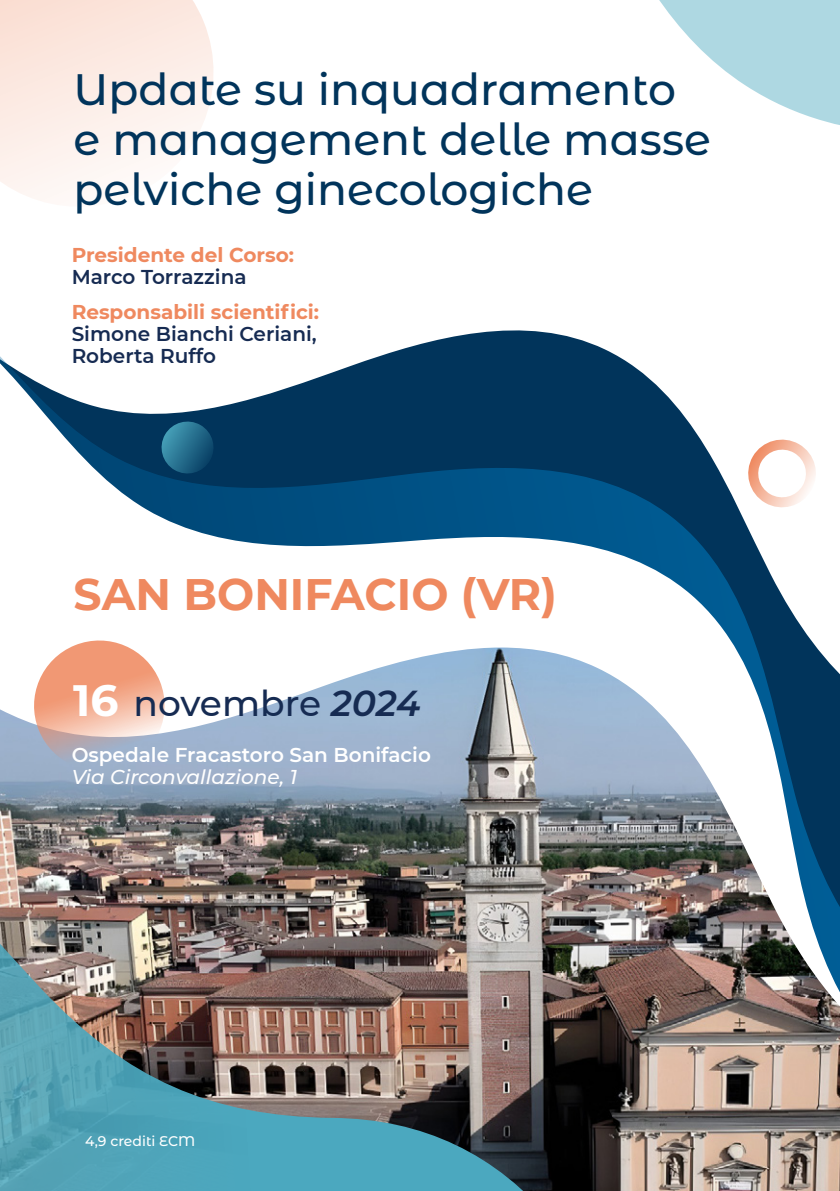
<style>
.page{position:relative;width:840px;height:1191px;background:#fff}
.page>*{position:absolute;margin:0;border:0;box-sizing:border-box;transform-origin:0 0}
.t1{font:500 44px/50px "Montserrat Alternates";color:#01345b}
.t2{font:700 44px "Montserrat";color:#ef895f}
.t3{font:700 44px "Montserrat Alternates";color:#fff}
.t4{font:500 36px "Montserrat";color:#162b52}
.t5{font:600 20px "Montserrat";color:#162b52}
.t6{font:700 20px "Montserrat";color:#ef895f}
.t7{font:600 20px "Montserrat";color:#fff}
.t8{font:italic 500 20px "Montserrat";color:#fff}
.t9{font:500 14px "Montserrat Alternates";color:#fff}
.s1{font-weight:600;font-style:italic}
</style>
<div class="page">
<svg style="left:0;top:0;width:214px;height:201px;fill:#fcefe9"></svg>
<svg style="left:0;top:330px;width:816px;height:317px"></svg>
<svg style="left:659px;top:0;width:180px;height:125px;fill:#aed8e2"></svg>
<img style="left:0;top:647px;width:839px;height:544px">
<img style="left:0;top:793px;width:620px;height:398px">
<svg style="left:735px;top:427px;width:81px;height:85px"></svg>
<svg style="left:158px;top:418px;width:59px;height:59px;background:#175779"></svg>
<svg style="left:25px;top:632px;width:148px;height:147px"></svg>
<p class="t1" style="left:74px;top:63px;width:603px">Update su inquadramento</p>
<p class="t1" style="left:74px;top:113px;width:638px">e management delle masse pelviche ginecologiche</p>
<p class="t6" style="left:72px;top:240px;width:224px">Presidente del Corso:</p>
<p class="t5" style="left:72px;top:262px;width:176px">Marco Torrazzina</p>
<p class="t6" style="left:72px;top:298px;width:249px">Responsabili scientifici:</p>
<p class="t5" style="left:72px;top:320px;width:246px">Simone Bianchi Ceriani,</p>
<p class="t5" style="left:72px;top:342px;width:146px">Roberta Ruffo</p>
<p class="t2" style="left:74px;top:562px;width:484px">SAN BONIFACIO (VR)</p>
<p class="t3" style="left:73px;top:668px;width:47px">16</p>
<p class="t4" style="left:133px;top:678px;width:288px">novembre <span class="s1">2024</span></p>
<p class="t7" style="left:72px;top:740px;width:360px">Ospedale Fracastoro San Bonifacio</p>
<p class="t8" style="left:72px;top:763px;width:227px">Via Circonvallazione, 1</p>
<p class="t9" style="left:85px;top:1131px;width:112px">4,9 crediti ECM</p>
</div>
